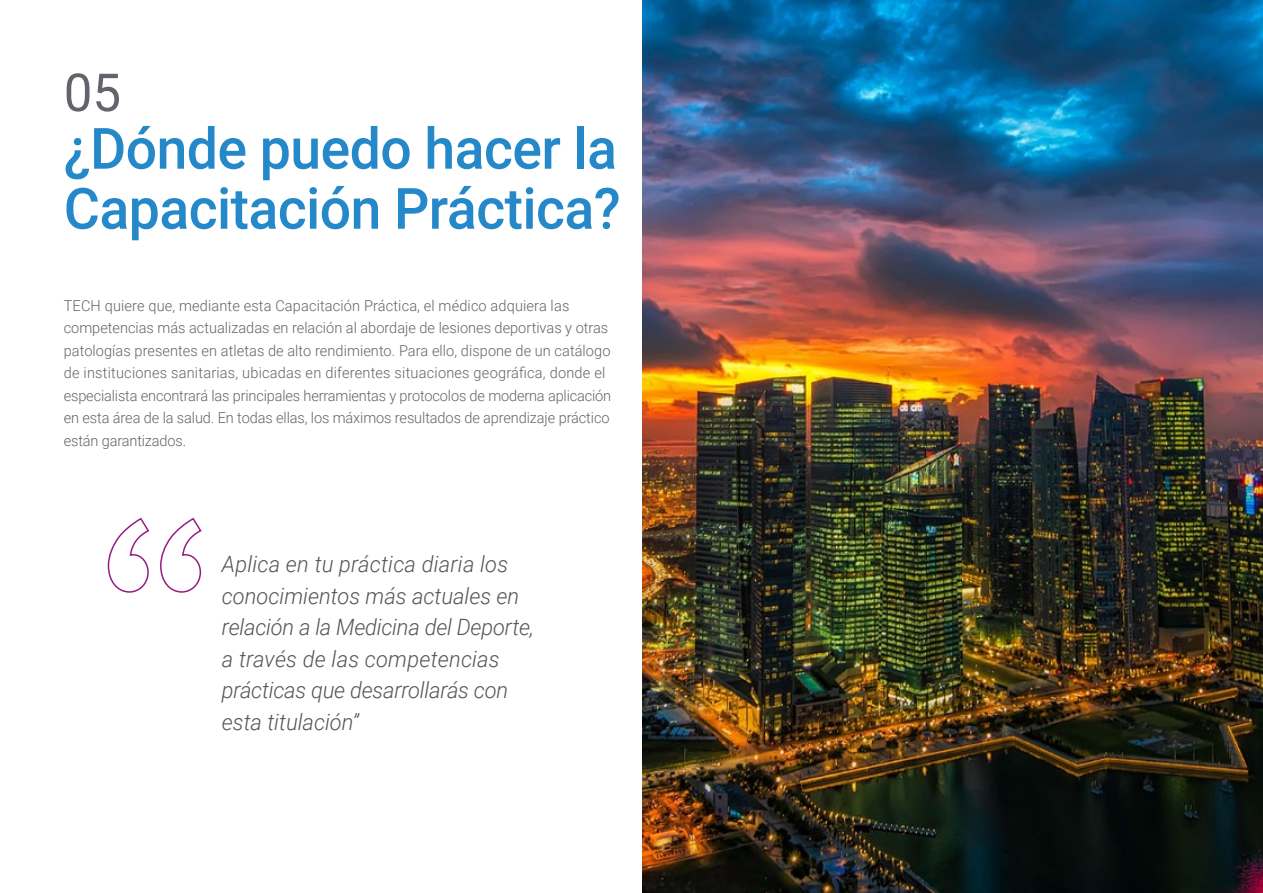
<style>
.page{position:relative;width:1263px;height:893px;background:#fff}
.page>*{position:absolute;margin:0;border:0;box-sizing:border-box;transform-origin:0 0}
.t1{font:500 57px/60px "Roboto";letter-spacing:-.01em;color:#2488c9}
.t2{font:52.5px "Roboto";color:#61646a}
.t3{font:italic 300 22.5px/31.5px "Roboto";color:#52555b}
.t4{font:300 15px/22.5px "Roboto";color:#61646a}
</style>
<div class="page">
<svg style="left:107px;top:517px;width:95px;height:76px"></svg>
<img style="left:642px;top:0;width:621px;height:893px">
<h2 class="t2" style="left:64px;top:56px;width:59px">05</h2>
<h1 class="t1" style="left:64px;top:116px;width:558px">¿Dónde puedo hacer la<br>Capacitación Práctica?</h1>
<p class="t4" style="left:64px;top:293px;width:549px">TECH quiere que, mediante esta Capacitación Práctica, el médico adquiera las competencias más actualizadas en relación al abordaje de lesiones deportivas y otras patologías presentes en atletas de alto rendimiento. Para ello, dispone de un catálogo de instituciones sanitarias, ubicadas en diferentes situaciones geográfica, donde el especialista encontrará las principales herramientas y protocolos de moderna aplicación en esta área de la salud. En todas ellas, los máximos resultados de aprendizaje práctico están garantizados.</p>
<h3 class="t3" style="left:222px;top:548px;width:314px">Aplica en tu práctica diaria los conocimientos más actuales en relación a la Medicina del Deporte, a través de las competencias prácticas que desarrollarás con esta titulación”</h3>
</div>
